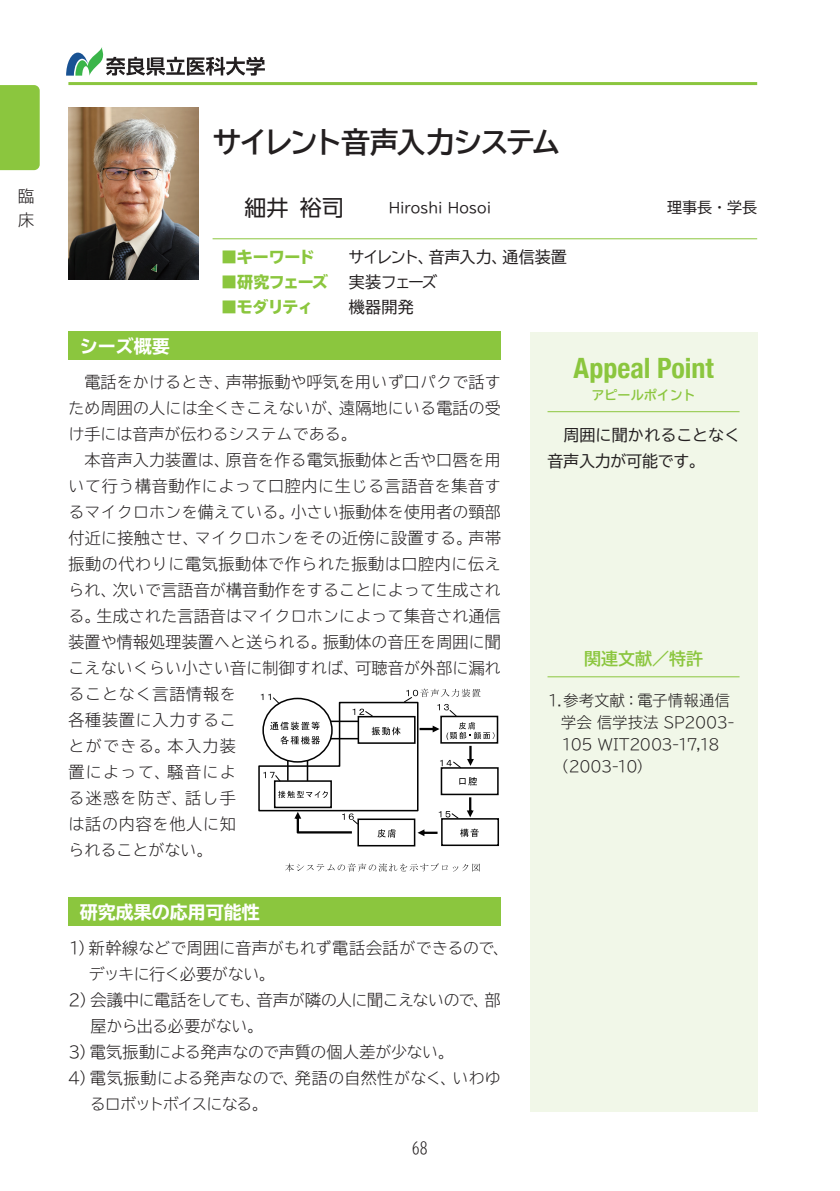
<style>
.page{position:relative;width:840px;height:1191px;background:#fff}
.page>*{position:absolute;margin:0;border:0;box-sizing:border-box;transform-origin:0 0}
.t1{font:700 29px "TBUD Go Std";letter-spacing:-.085em;color:#231f20}
.t2{font:700 condensed 28px "Helvetica Neue";color:#8bc63e}
.t3{font:22px "UD Shin Go Pr 6";color:#231f20}
.t4{font:700 expanded 18px "TBUD Go Std";color:#fff}
.t5{font:700 17px "TBUD Go Std";color:#8bc63e}
.t6{font:300 16px/26px "TBUD Go Std Super";letter-spacing:.01em;color:#231f20}
.t7{font:16px/25px "TBUD Go Std";letter-spacing:-.01em;color:#231f20}
.t8{font:300 16px "TBUD Go Std Super";letter-spacing:-.025em;color:#231f20}
.t9{font:800 16px "TBUD Go Std";letter-spacing:-.05em;color:#8bc63e}
.t10{font:300 16px "TBUD Go Std Super";letter-spacing:-.03em;color:#231f20}
.t11{font:300 16px "TBUD Go Std Super";letter-spacing:-.075em;color:#231f20}
.t12{font:300 16px "TBUD Go Std Super";letter-spacing:-.02em;color:#231f20}
.t13{font:300 15px "TBUD Go Std Super";color:#231f20}
.t14{font:300 15px "TBUD Go Std Super";letter-spacing:-.03em;color:#231f20}
.t15{font:300 15px "TBUD Go Std Super";letter-spacing:.04em;color:#231f20}
.t16{font:15px "TBUD Go Std";color:#231f20}
.t17{font:14px "TBUD Go Std";color:#231f20}
.t18{font:700 13px "TBUD Go Std";color:#8bc63e}
</style>
<div class="page">
<div style="left:0;top:85px;width:40px;height:85px;background:#8bc63e"></div>
<svg style="left:66px;top:47px;width:199px;height:29px"></svg>
<hr style="left:68px;top:82px;width:688px;height:3px;background:#8bc63e">
<div style="left:68px;top:332px;width:432px;height:28px;background:#8bc63e"></div>
<hr style="left:212px;top:238px;width:544px;height:1px;background:#8bc63e">
<div style="left:530px;top:332px;width:226px;height:780px;background:#f1f7e8"></div>
<hr style="left:547px;top:411px;width:192px;height:1px;background:#8bc63e">
<hr style="left:547px;top:676px;width:192px;height:1px;background:#8bc63e">
<img style="left:68px;top:108px;width:131px;height:172px">
<div style="left:68px;top:897px;width:432px;height:29px;background:#8bc63e"></div>
<svg style="left:285px;top:863px;width:194px;height:9px"></svg>
<div style="left:440px;top:715px;width:58px;height:28px;border:2px solid #030303"></div>
<div style="left:440px;top:767px;width:58px;height:28px;border:2px solid #030303"></div>
<div style="left:441px;top:818px;width:57px;height:28px;border:2px solid #030303"></div>
<div style="left:357px;top:818px;width:58px;height:28px;border:2px solid #030303"></div>
<svg style="left:258px;top:688px;width:236px;height:149px"></svg>
<p class="t6" style="left:18px;top:183px;width:17px;line-height:24px">臨床</p>
<h1 class="t1" style="left:212px;top:118px;width:349px">サイレント音声入力システム</h1>
<h3 class="t3" style="left:244px;top:190px;width:100px">細井 裕司</h3>
<p class="t17" style="left:388px;top:196px;width:104px">Hiroshi Hosoi</p>
<p class="t16" style="left:666px;top:195px;width:91px">理事長・学長</p>
<p class="t4" style="left:80px;top:336px;width:91px">シーズ概要</p>
<p class="t9" style="left:221px;top:248px;width:95px">■キーワード</p>
<p class="t9" style="left:221px;top:273px;width:108px">■研究フェーズ</p>
<p class="t9" style="left:221px;top:298px;width:94px">■モダリティ</p>
<p class="t7" style="left:348px;top:244px;width:220px">サイレント、音声入力、通信装置実装フェーズ<br>機器開発</p>
<p class="t6" style="left:68px;top:369px;width:434px;text-align:justify;text-indent:16px">電話をかけるとき、声帯振動や呼気を用いず口パクで話すため周囲の人には全くきこえないが、遠隔地にいる電話の受け手には音声が伝わるシステムである。</p>
<p class="t6" style="left:68px;top:447px;width:434px;text-indent:16px">本音声入力装置は、原音を作る電気振動体と舌や口唇を用いて行う構音動作によって口腔内に生じる言語音を集音するマイクロホンを備えている。小さい振動体を使用者の頸部付近に接触させ、マイクロホンをその近傍に設置する。声帯振動の代わりに電気振動体で作られた振動は口腔内に伝えられ、次いで言語音が構音動作をすることによって生成される。生成された言語音はマイクロホンによって集音され通信装置や情報処理装置へと送られる。振動体の音圧を周囲に聞こえないくらい小さい音に制御すれば、可聴音が外部に漏れることなく言語情報を<br>各種装置に入力するこ<br>とができる。本入力装<br>置によって、騒音によ<br>る迷惑を防ぎ、話し手<br>は話の内容を他人に知<br>られることがない。</p>
<p class="t4" style="left:80px;top:902px;width:181px">研究成果の応用可能性</p>
<p class="t6" style="left:68px;top:934px;width:442px">1）新幹線などで周囲に音声がもれず電話会話ができるので、</p>
<p class="t10" style="left:89px;top:961px;width:187px">デッキに行く必要がない。</p>
<p class="t8" style="left:68px;top:987px;width:433px">2）会議中に電話をしても、音声が隣の人に聞こえないので、部</p>
<p class="t12" style="left:90px;top:1013px;width:174px">屋から出る必要がない。</p>
<p class="t6" style="left:68px;top:1038px;width:386px">3）電気振動による発声なので声質の個人差が少ない。</p>
<p class="t6" style="left:68px;top:1064px;width:434px">4）電気振動による発声なので、発語の自然性がなく、いわゆ</p>
<p class="t11" style="left:90px;top:1091px;width:179px">るロボットボイスになる。</p>
<p class="t6" style="left:412px;top:1134px;width:17px">68</p>
<h2 class="t2" style="left:573px;top:344px;width:142px">Appeal Point</h2>
<p class="t18" style="left:591px;top:385px;width:105px">アピールポイント</p>
<p class="t7" style="left:547px;top:422px;width:194px;line-height:26px;text-indent:16px">周囲に聞かれることなく音声入力が可能です。</p>
<p class="t5" style="left:583px;top:645px;width:120px">関連文献／特許</p>
<p class="t15" style="left:547px;top:688px;width:183px">1.参考文献：電子情報通信</p>
<p class="t13" style="left:561px;top:710px;width:175px">学会 信学技法 SP2003-</p>
<p class="t14" style="left:561px;top:732px;width:160px">105 WIT2003-17,18</p>
<p class="t13" style="left:553px;top:754px;width:99px">（2003-10）</p>
</div>
